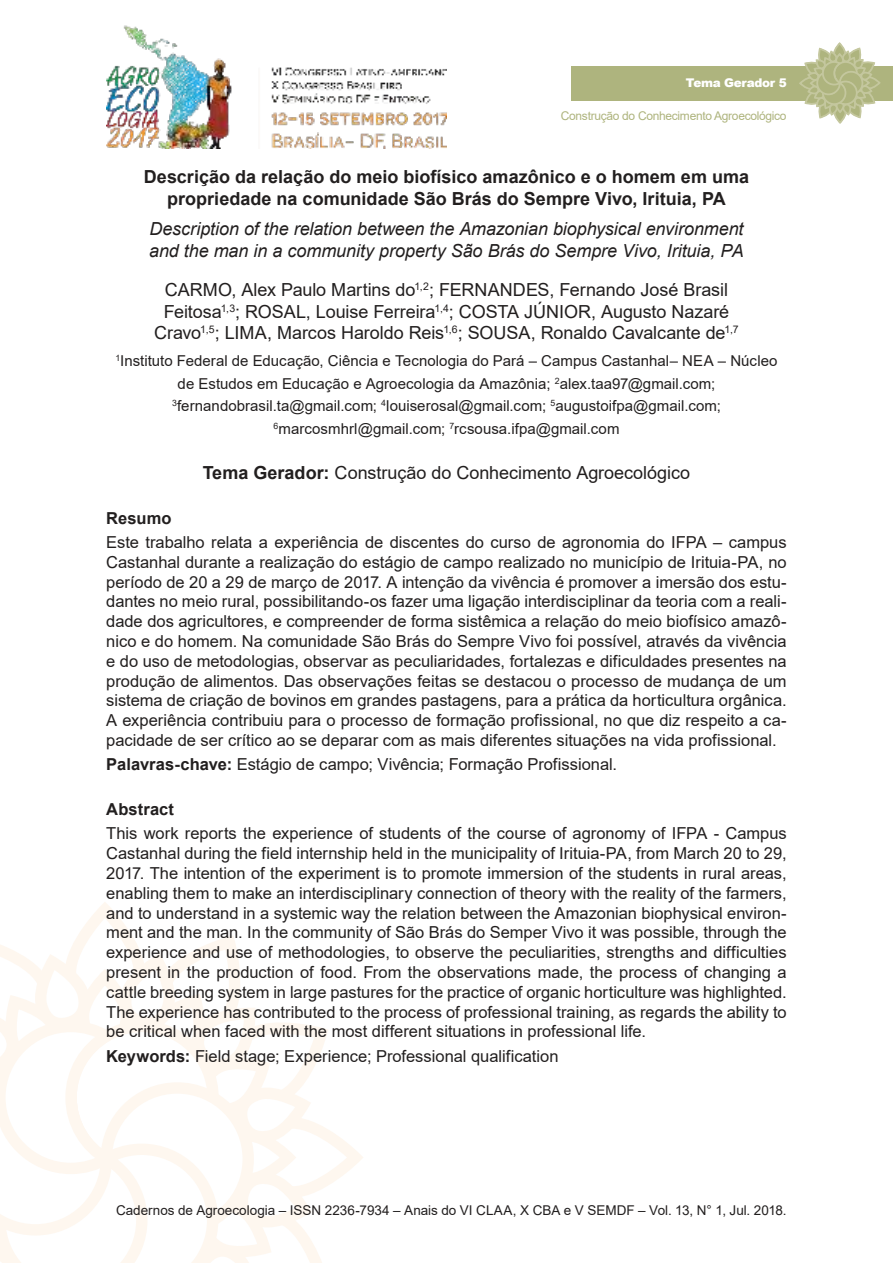
<style>
.page{position:relative;width:893px;height:1263px;background:#fff}
.page>*{position:absolute;margin:0;border:0;box-sizing:border-box;transform-origin:0 0}
.t1{font:18px/21.6px "Arial";letter-spacing:-.005em;color:#221f1f;text-align:center}
.t2{font:italic 18px/21.6px "Arial";letter-spacing:-.005em;color:#221f1f}
.t3{font:700 18px/21.6px "Arial";color:#221f1f;text-align:center}
.t4{font:16.5px/19.8px "Arial";color:#221f1f;text-align:justify}
.t5{font:700 16.5px "Arial";letter-spacing:.005em;color:#221f1f}
.t6{font:15px/22.5px "Arial";color:#221f1f;text-align:center}
.t7{font:13.5px "Arial";color:#221f1f}
.t8{font:12px "Arial";letter-spacing:-.025em;color:#aeb47e}
.t9{font:900 12px "Arial";letter-spacing:-.025em;color:#fff}
.s1{font-weight:700}
</style>
<div class="page">
<img style="left:106px;top:25px;width:340px;height:124px">
<svg style="left:0;top:910px;width:363px;height:353px"></svg>
<div style="left:571px;top:66px;width:322px;height:34px;background:#aeb47e"></div>
<svg style="left:798px;top:43px;width:83px;height:81px"></svg>
<p class="t9" style="left:686px;top:76px;width:102px">Tema Gerador 5</p>
<p class="t8" style="left:561px;top:112px;width:227px">Construção do Conhecimento Agroecológico</p>
<p class="t3" style="left:144px;top:168px;width:607px">Descrição da relação do meio biofísico amazônico e o homem em uma propriedade na comunidade São Brás do Sempre Vivo, Irituia, PA</p>
<p class="t2" style="left:149px;top:219px;width:596px">Description of the relation between the Amazonian biophysical environment and the man in a community property São Brás do Sempre Vivo, Irituia, PA</p>
<p class="t1" style="left:154px;top:281px;width:586px">CARMO, Alex Paulo Martins do<sup>1,2</sup>; FERNANDES, Fernando José Brasil<br>Feitosa<sup>1,3</sup>; ROSAL, Louise Ferreira<sup>1,4</sup>; COSTA JÚNIOR, Augusto Nazaré<br>Cravo<sup>1,5</sup>; LIMA, Marcos Haroldo Reis<sup>1,6</sup>; SOUSA, Ronaldo Cavalcante de<sup>1,7</sup></p>
<p class="t6" style="left:115px;top:351px;width:663px"><sup>1</sup>Instituto Federal de Educação, Ciência e Tecnologia do Pará – Campus Castanhal– NEA – Núcleo de Estudos em Educação e Agroecologia da Amazônia; <sup>2</sup>alex.taa97@gmail.com; <sup>3</sup>fernandobrasil.ta@gmail.com; <sup>4</sup>louiserosal@gmail.com; <sup>5</sup>augustoifpa@gmail.com; <sup>6</sup>marcosmhrl@gmail.com; <sup>7</sup>rcsousa.ifpa@gmail.com</p>
<p class="t1" style="left:203px;top:463px;width:489px"><span class="s1">Tema Gerador:</span> Construção do Conhecimento Agroecológico</p>
<p class="t5" style="left:106px;top:512px;width:67px">Resumo</p>
<p class="t4" style="left:106px;top:534px;width:682px">Este trabalho relata a experiência de discentes do curso de agronomia do IFPA – campus Castanhal durante a realização do estágio de campo realizado no município de Irituia-PA, no período de 20 a 29 de março de 2017. A intenção da vivência é promover a imersão dos estu&shy;dantes no meio rural, possibilitando-os fazer uma ligação interdisciplinar da teoria com a reali&shy;dade dos agricultores, e compreender de forma sistêmica a relação do meio biofísico amazô&shy;nico e do homem. Na comunidade São Brás do Sempre Vivo foi possível, através da vivência e do uso de metodologias, observar as peculiaridades, fortalezas e dificuldades presentes na produção de alimentos. Das observações feitas se destacou o processo de mudança de um sistema de criação de bovinos em grandes pastagens, para a prática da horticultura orgânica.<br>A experiência contribuiu para o processo de formação profissional, no que diz respeito a ca&shy;pacidade de ser crítico ao se deparar com as mais diferentes situações na vida profissional.</p>
<p class="t4" style="left:106px;top:756px;width:512px"><span class="s1">Palavras-chave:</span> Estágio de campo; Vivência; Formação Profissional.</p>
<p class="t5" style="left:106px;top:803px;width:69px">Abstract</p>
<p class="t4" style="left:106px;top:825px;width:682px">This work reports the experience of students of the course of agronomy of IFPA - Campus Castanhal during the field internship held in the municipality of Irituia-PA, from March 20 to 29, 2017. The intention of the experiment is to promote immersion of the students in rural areas, enabling them to make an interdisciplinary connection of theory with the reality of the farmers, and to understand in a systemic way the relation between the Amazonian biophysical environ&shy;ment and the man. In the community of São Brás do Semper Vivo it was possible, through the experience and use of methodologies, to observe the peculiarities, strengths and difficulties present in the production of food. From the observations made, the process of changing a cattle breeding system in large pastures for the practice of organic horticulture was highlighted.<br>The experience has contributed to the process of professional training, as regards the ability to be critical when faced with the most different situations in professional life.</p>
<p class="t4" style="left:106px;top:1047px;width:454px"><span class="s1">Keywords:</span> Field stage; Experience; Professional qualification</p>
<p class="t7" style="left:116px;top:1205px;width:672px">Cadernos de Agroecologia – ISSN 2236-7934 – Anais do VI CLAA, X CBA e V SEMDF – Vol. 13, N° 1, Jul. 2018.</p>
</div>
